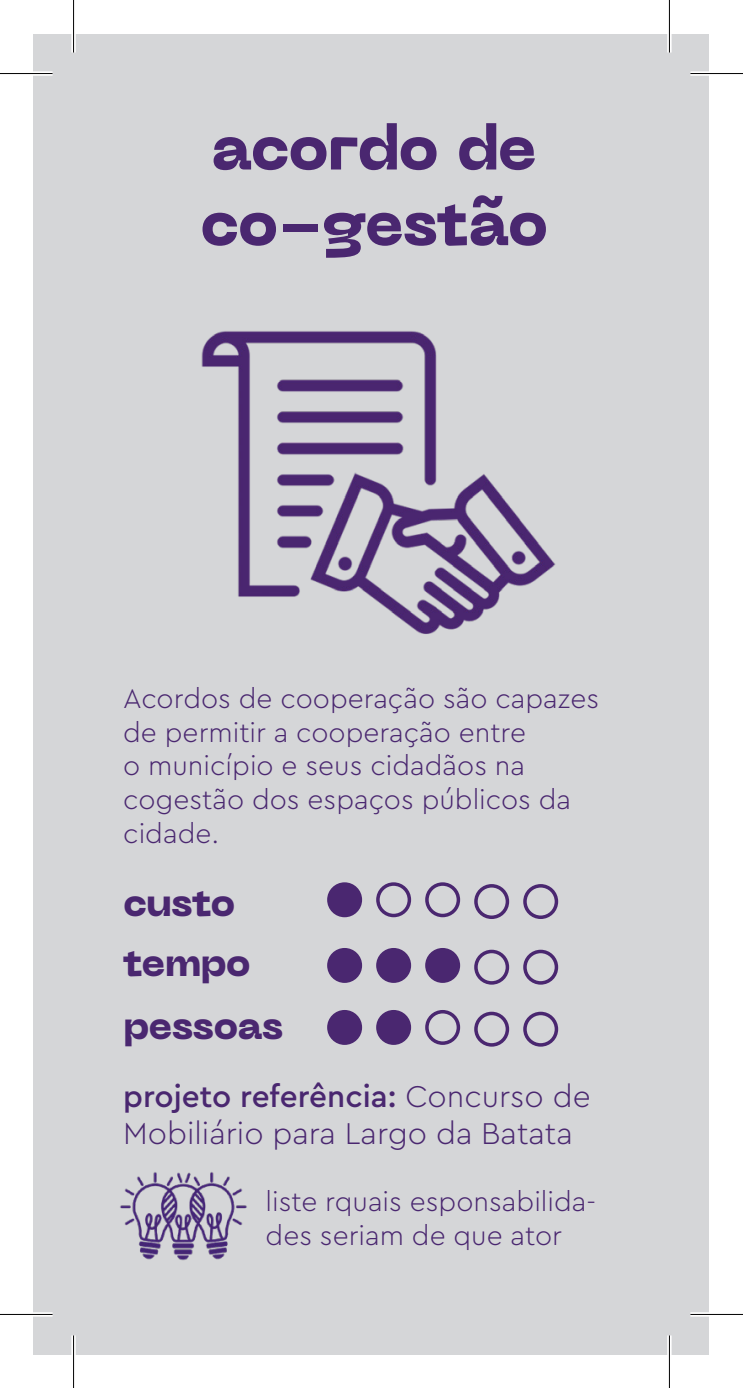
<style>
.page{position:relative;width:743px;height:1388px;background:#fff}
.page>*{position:absolute;margin:0;border:0;box-sizing:border-box;transform-origin:0 0}
.t1{font:800 63px "PP Neue Machina";letter-spacing:-.025em;color:#4a2770}
.t2{font:800 38.5px "PP Neue Machina";letter-spacing:-.03em;color:#4a2770}
.t3{font:300 31.5px/37.8px "Cera Pro";color:#4a2770}
.t4{font:300 28px/33.6px "Cera Pro";color:#4a2770}
.s1{font-weight:500}
</style>
<div class="page">
<div style="left:34px;top:34px;width:674px;height:1319px;background:#d5d6d8"></div>
<img style="left:120px;top:1172px;width:127px;height:89px">
<div style="left:329px;top:884px;width:31px;height:31px;background:#4a2770;border-radius:50%"></div>
<div style="left:327px;top:882px;width:35px;height:35px;border:4px solid #4a2770;border-radius:50%"></div>
<div style="left:376px;top:882px;width:35px;height:35px;border:4px solid #4a2770;border-radius:50%"></div>
<div style="left:425px;top:882px;width:35px;height:35px;border:4px solid #4a2770;border-radius:50%"></div>
<div style="left:474px;top:884px;width:35px;height:34px;border:4px solid #4a2770;border-radius:50%"></div>
<div style="left:523px;top:884px;width:35px;height:34px;border:4px solid #4a2770;border-radius:50%"></div>
<div style="left:329px;top:949px;width:31px;height:32px;background:#4a2770;border-radius:50%"></div>
<div style="left:327px;top:947px;width:35px;height:35px;border:4px solid #4a2770;border-radius:50%"></div>
<div style="left:378px;top:949px;width:31px;height:32px;background:#4a2770;border-radius:50%"></div>
<div style="left:376px;top:947px;width:35px;height:35px;border:4px solid #4a2770;border-radius:50%"></div>
<div style="left:427px;top:949px;width:31px;height:32px;background:#4a2770;border-radius:50%"></div>
<div style="left:425px;top:947px;width:35px;height:35px;border:4px solid #4a2770;border-radius:50%"></div>
<div style="left:474px;top:949px;width:35px;height:35px;border:4px solid #4a2770;border-radius:50%"></div>
<div style="left:523px;top:949px;width:35px;height:35px;border:4px solid #4a2770;border-radius:50%"></div>
<div style="left:329px;top:1011px;width:31px;height:32px;background:#4a2770;border-radius:50%"></div>
<div style="left:327px;top:1009px;width:35px;height:35px;border:4px solid #4a2770;border-radius:50%"></div>
<div style="left:378px;top:1011px;width:31px;height:32px;background:#4a2770;border-radius:50%"></div>
<div style="left:376px;top:1009px;width:35px;height:35px;border:4px solid #4a2770;border-radius:50%"></div>
<div style="left:425px;top:1009px;width:35px;height:35px;border:4px solid #4a2770;border-radius:50%"></div>
<div style="left:474px;top:1011px;width:35px;height:35px;border:4px solid #4a2770;border-radius:50%"></div>
<div style="left:523px;top:1011px;width:35px;height:35px;border:4px solid #4a2770;border-radius:50%"></div>
<img style="left:201px;top:331px;width:355px;height:303px">
<div style="left:0;top:71px;width:52px;height:5px;background:#fff"></div>
<div style="left:690px;top:71px;width:52px;height:5px;background:#fff"></div>
<svg style="left:0;top:1311px;width:52px;height:5px"></svg>
<svg style="left:690px;top:1311px;width:52px;height:5px"></svg>
<div style="left:71px;top:0;width:5px;height:53px;background:#f6f6f6"></div>
<div style="left:71px;top:1335px;width:5px;height:52px;background:#f6f6f6"></div>
<svg style="left:667px;top:0;width:4px;height:53px"></svg>
<svg style="left:667px;top:1335px;width:4px;height:52px"></svg>
<hr style="left:0;top:73px;width:52px;height:1px;background:#000">
<hr style="left:690px;top:73px;width:52px;height:1px;background:#000">
<hr style="left:0;top:1313px;width:52px;height:1px;background:#000">
<hr style="left:690px;top:1313px;width:52px;height:1px;background:#000">
<hr style="left:73px;top:0;width:1px;height:53px;background:#000">
<hr style="left:73px;top:1335px;width:1px;height:52px;background:#000">
<hr style="left:668px;top:0;width:1px;height:53px;background:#000">
<hr style="left:668px;top:1335px;width:1px;height:52px;background:#000">
<p class="t1" style="left:211px;top:106px;width:328px">acordo de</p>
<p class="t1" style="left:200px;top:182px;width:350px">co-gestão</p>
<p class="t4" style="left:123px;top:680px;width:477px">Acordos de cooperação são capazes de permitir a cooperação entre</p>
<p class="t4" style="left:123px;top:747px;width:449px">o município e seus cidadãos na cogestão dos espaços públicos da cidade.</p>
<p class="t2" style="left:123px;top:877px;width:114px">custo</p>
<p class="t2" style="left:123px;top:937px;width:129px">tempo</p>
<p class="t2" style="left:123px;top:1000px;width:161px">pessoas</p>
<p class="t3" style="left:123px;top:1075px;width:469px"><span class="s1">projeto referência:</span> Concurso de<br>Mobiliário para Largo da Batata</p>
<p class="t4" style="left:265px;top:1183px;width:332px">liste rquais esponsabilida&shy;des seriam de que ator</p>
</div>
